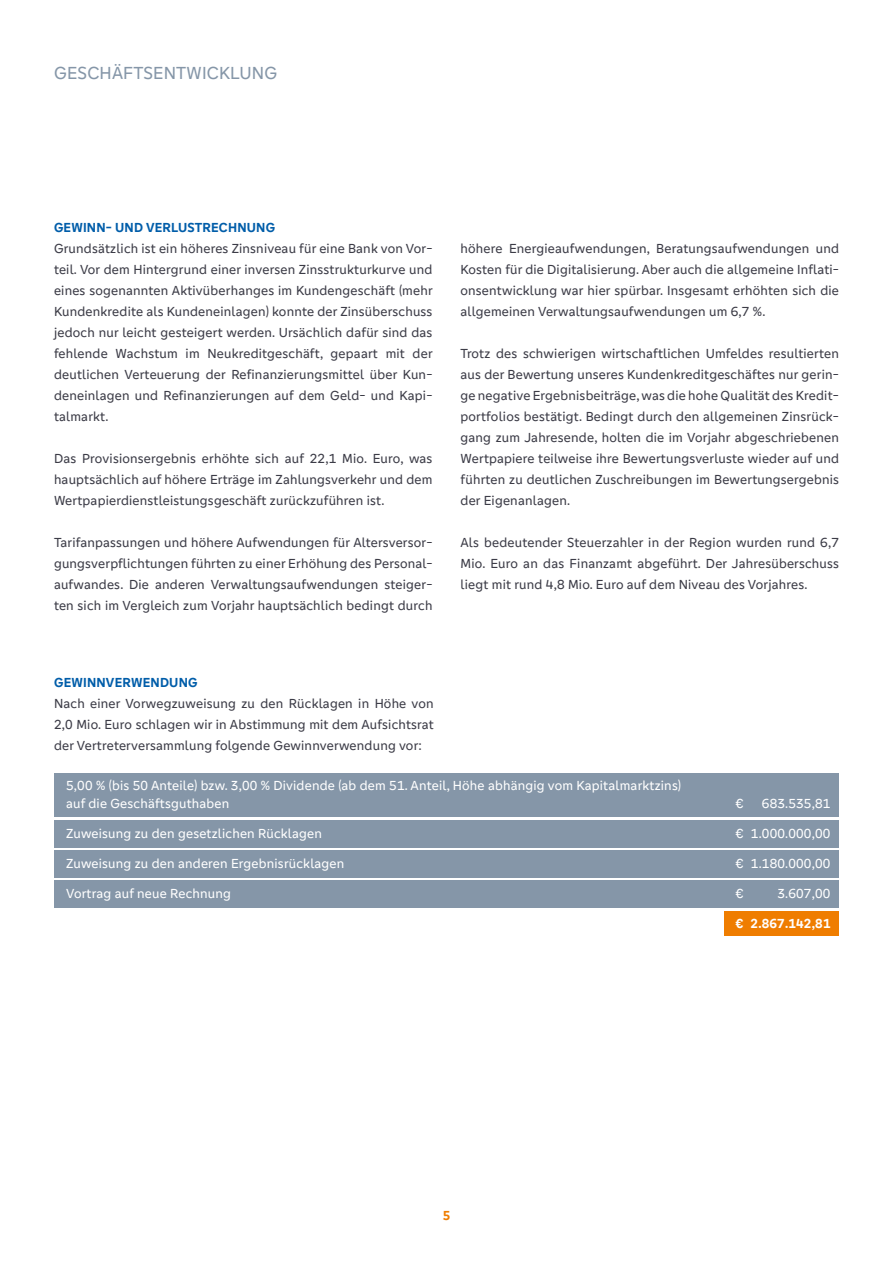
<style>
.page{position:relative;width:893px;height:1263px;background:#fff}
.page>*{position:absolute;margin:0;border:0;box-sizing:border-box;transform-origin:0 0}
.t1{font:18px "Genos GFG";letter-spacing:.01em;color:#8596a8}
.t2{font:13.5px/21px "Genos GFG";letter-spacing:.015em;color:#3c3c47;text-align:justify}
.t3{font:13.5px/18px "Genos GFG";letter-spacing:.015em;color:#fff}
.t4{font:700 13.5px "Genos GFG";letter-spacing:.015em;color:#005da9}
.t5{font:700 13.5px "Genos GFG";letter-spacing:.015em;color:#fff}
.t6{font:700 13.5px "Genos GFG";color:#ef7d00}
</style>
<div class="page">
<div style="left:54px;top:774px;width:785px;height:43px;background:#8596a8"></div>
<div style="left:54px;top:820px;width:785px;height:27px;background:#8596a8"></div>
<div style="left:54px;top:851px;width:785px;height:27px;background:#8596a8"></div>
<div style="left:54px;top:881px;width:785px;height:27px;background:#8596a8"></div>
<div style="left:725px;top:911px;width:114px;height:24px;background:#ef7d00"></div>
<h1 class="t1" style="left:54px;top:62px;width:225px">GESCHÄFTSENTWICKLUNG</h1>
<p class="t4" style="left:54px;top:219px;width:111px">GEWINN- UN D VERLUSTRECHNUN</p>
<p class="t4" style="left:266px;top:219px;width:11px">G</p>
<p class="t2" style="left:54px;top:238px;width:380px">Grundsätzlich ist ein höheres Zinsniveau für eine Bank von Vor&shy;teil. Vor dem Hintergrund einer inversen Zinsstrukturkurve und eines sogenannten Aktivüberhanges im Kundengeschäft (mehr Kundenkredite als Kundeneinlagen) konnte der Zinsüberschuss jedoch nur leicht gesteigert werden. Ursächlich dafür sind das fehlende Wachstum im Neukreditgeschäft, gepaart mit der deutlichen Verteuerung der Refinanzierungsmittel über Kun&shy;deneinlagen und Refinanzierungen auf dem Geld- und Kapi&shy;talmarkt.</p>
<p class="t2" style="left:54px;top:448px;width:380px">Das Provisionsergebnis erhöhte sich auf 22,1 Mio. Euro, was hauptsächlich auf höhere Erträge im Zahlungsverkehr und dem Wertpapierdienstleistungsgeschäft zurückzuführen ist.</p>
<p class="t2" style="left:54px;top:532px;width:380px">Tarifanpassungen und höhere Aufwendungen für Altersversor&shy;gungsverpflichtungen führten zu einer Erhöhung des Personal&shy;aufwandes. Die anderen Verwaltungsaufwendungen steiger&shy;ten sich im Vergleich zum Vorjahr hauptsächlich bedingt durch</p>
<p class="t4" style="left:54px;top:675px;width:145px">GEWINNVERWEN DUNG</p>
<p class="t2" style="left:54px;top:693px;width:381px">Nach einer Vorwegzuweisung zu den Rücklagen in Höhe von 2,0 Mio. Euro schlagen wir in Abstimmung mit dem Aufsichtsrat der Vertreterversammlung folgende Gewinnverwendung vor:</p>
<p class="t2" style="left:460px;top:238px;width:380px">höhere Energieaufwendungen, Beratungsaufwendungen und Kosten für die Digitalisierung. Aber auch die allgemeine Inflati&shy;onsentwicklung war hier spürbar. Insgesamt erhöhten sich die allgemeinen Verwaltungsaufwendungen um 6,7 %.</p>
<p class="t2" style="left:460px;top:343px;width:380px">Trotz des schwierigen wirtschaftlichen Umfeldes resultierten aus der Bewertung unseres Kundenkreditgeschäftes nur gerin&shy;ge negative Ergebnisbeiträge, was die hohe Qualität des Kredit&shy;portfolios bestätigt. Bedingt durch den allgemeinen Zinsrück&shy;gang zum Jahresende, holten die im Vorjahr abgeschriebenen Wertpapiere teilweise ihre Bewertungsverluste wieder auf und führten zu deutlichen Zuschreibungen im Bewertungsergebnis der Eigenanlagen.</p>
<p class="t2" style="left:460px;top:532px;width:380px">Als bedeutender Steuerzahler in der Region wurden rund 6,7<br>Mio. Euro an das Finanzamt abgeführt. Der Jahresüberschuss liegt mit rund 4,8 Mio. Euro auf dem Niveau des Vorjahres.</p>
<p class="t3" style="left:66px;top:777px;width:616px">5,00 % (bis 50 Anteile) bzw. 3,00 % Dividende (ab dem 51. Anteil, Höhe abhängig vom Kapitalmarktzins) auf die Geschäftsguthaben</p>
<p class="t3" style="left:735px;top:795px;width:10px">€</p>
<p class="t3" style="left:762px;top:795px;width:70px">683.535,81</p>
<p class="t3" style="left:66px;top:825px;width:257px">Zuweisung zu den gesetzlichen Rücklagen</p>
<p class="t3" style="left:735px;top:825px;width:97px">€ 1.000.000,00</p>
<p class="t3" style="left:66px;top:855px;width:280px">Zuweisung zu den anderen Ergebnisrücklagen</p>
<p class="t3" style="left:735px;top:855px;width:97px">€ 1.180.000,00</p>
<p class="t3" style="left:66px;top:885px;width:166px">Vortrag auf neue Rechnung</p>
<p class="t3" style="left:735px;top:885px;width:10px">€</p>
<p class="t3" style="left:777px;top:885px;width:54px">3.607,00</p>
<p class="t5" style="left:735px;top:916px;width:97px">€ 2.867.142,81</p>
<p class="t6" style="left:443px;top:1208px;width:9px">5</p>
</div>
